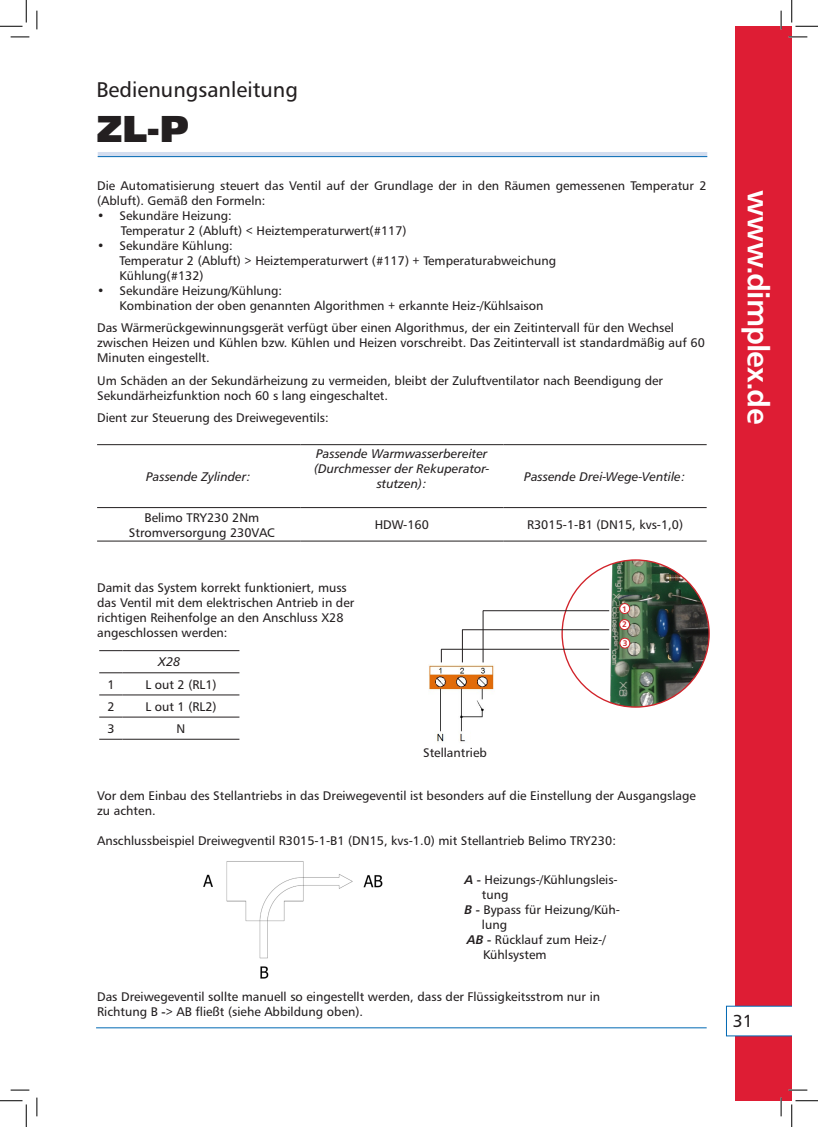
<style>
.page{position:relative;width:818px;height:1127px;background:#fff}
.page>*{position:absolute;margin:0;border:0;box-sizing:border-box;transform-origin:0 0}
.t1{font:900 37.5px "Humanist 777 TL";color:#231f20}
.t2{font:700 30px "Humanist 777 TL";letter-spacing:-.03em;color:#fff}
.t3{font:21.25px "Humanist 777 TL";color:#231f20}
.t4{font:17.5px "Humanist 777 TL";color:#231f20}
.tekst_8_5pt{font:12.5px/15px "Humanist 777 TL";color:#231f20}
.t5{font:italic 12.5px/15px "Humanist 777 TL";color:#231f20;text-align:center}
.t6{font:700 9.38px "Arial";color:#231f20}
.t7{font:700 8.75px "Arial";color:#231f20}
.t8{font:700 8.12px "Humanist 777 TL";color:#d1232a}
.t9{font:7.12px/10.5px "Arial";letter-spacing:-.005em;color:#231f20}
.t10{font:7.12px/10.5px "Arial";letter-spacing:-.035em;color:#231f20}
.s1{font-weight:700;font-style:italic}
.s2{font-family:"Arial"}
</style>
<div class="page">
<div style="left:735px;top:26px;width:56px;height:1074px;background:#de1d34"></div>
<svg style="left:726px;top:1005px;width:66px;height:30px"></svg>
<hr style="left:96px;top:1027px;width:611px;height:1px;background:#0168b3">
<div style="left:98px;top:152px;width:609px;height:5px;background:#d3ddef"></div>
<hr style="left:98px;top:156px;width:609px;height:1px;background:#0168b3">
<hr style="left:97px;top:444px;width:203px;height:1px;background:#231f20">
<hr style="left:300px;top:444px;width:203px;height:1px;background:#231f20">
<hr style="left:503px;top:444px;width:204px;height:1px;background:#231f20">
<hr style="left:97px;top:507px;width:203px;height:1px;background:#231f20">
<hr style="left:300px;top:507px;width:203px;height:1px;background:#231f20">
<hr style="left:503px;top:507px;width:204px;height:1px;background:#231f20">
<hr style="left:97px;top:540px;width:203px;height:1px;background:#231f20">
<hr style="left:300px;top:540px;width:203px;height:1px;background:#231f20">
<hr style="left:503px;top:540px;width:204px;height:1px;background:#231f20">
<img style="left:562px;top:560px;width:147px;height:147px;border-radius:73px">
<hr style="left:483px;top:610px;width:126px;height:1px;background:#231f20">
<hr style="left:462px;top:629px;width:147px;height:1px;background:#231f20">
<hr style="left:441px;top:649px;width:168px;height:1px;background:#231f20">
<div style="left:620px;top:603px;width:10px;height:10px;background:#fff;border-radius:50%"></div>
<div style="left:619px;top:603px;width:11px;height:10px;border:1px solid #d1232a;border-radius:50%"></div>
<div style="left:620px;top:619px;width:9px;height:10px;background:#fff;border-radius:50%"></div>
<div style="left:619px;top:619px;width:11px;height:10px;border:1px solid #d1232a;border-radius:50%"></div>
<div style="left:620px;top:638px;width:10px;height:10px;background:#fff;border-radius:50%"></div>
<div style="left:619px;top:637px;width:11px;height:11px;border:1px solid #d1232a;border-radius:50%"></div>
<img style="left:429px;top:664px;width:65px;height:78px">
<hr style="left:483px;top:610px;width:1px;height:52px;background:#231f20">
<hr style="left:462px;top:629px;width:1px;height:33px;background:#231f20">
<svg style="left:441px;top:649px;width:1px;height:13px"></svg>
<div style="left:471px;top:729px;width:45px;height:16px;background:#fff"></div>
<svg style="left:99px;top:650px;width:24px;height:1px"></svg>
<hr style="left:123px;top:650px;width:116px;height:1px;background:#231f20">
<svg style="left:99px;top:672px;width:24px;height:1px"></svg>
<hr style="left:123px;top:672px;width:116px;height:1px;background:#231f20">
<svg style="left:99px;top:694px;width:24px;height:1px"></svg>
<hr style="left:123px;top:694px;width:116px;height:1px;background:#231f20">
<svg style="left:99px;top:716px;width:24px;height:1px"></svg>
<hr style="left:123px;top:716px;width:116px;height:1px;background:#231f20">
<svg style="left:99px;top:738px;width:24px;height:1px"></svg>
<hr style="left:123px;top:738px;width:116px;height:1px;background:#231f20">
<img style="left:203px;top:861px;width:180px;height:118px">
<svg style="left:11px;top:36px;width:18px;height:2px"></svg>
<svg style="left:788px;top:36px;width:19px;height:2px"></svg>
<svg style="left:11px;top:1089px;width:18px;height:1px"></svg>
<svg style="left:788px;top:1088px;width:19px;height:2px"></svg>
<svg style="left:36px;top:11px;width:2px;height:18px"></svg>
<svg style="left:36px;top:1097px;width:2px;height:18px"></svg>
<svg style="left:780px;top:11px;width:2px;height:18px"></svg>
<svg style="left:780px;top:1097px;width:2px;height:18px"></svg>
<svg style="left:0;top:0;width:27px;height:27px"></svg>
<svg style="left:0;top:1100px;width:27px;height:26px"></svg>
<svg style="left:791px;top:0;width:27px;height:27px"></svg>
<svg style="left:791px;top:1100px;width:27px;height:26px"></svg>
<h3 class="t3" style="left:96px;top:76px;width:203px">Bedienungsanleitung</h3>
<h1 class="t1" style="left:97px;top:103px;width:94px">ZL-P</h1>
<p class="tekst_8_5pt" style="left:97px;top:178px;width:611px">Die Automatisierung steuert das Ventil auf der Grundlage der in den Räumen gemessenen Temperatur 2</p>
<p class="tekst_8_5pt" style="left:97px;top:193px;width:170px">(Abluft). Gemäß den Formeln:</p>
<p class="tekst_8_5pt" style="left:97px;top:208px;width:136px">• Sekundäre Heizung:</p>
<p class="tekst_8_5pt" style="left:121px;top:223px;width:287px">Temperatur 2 (Abluft) &lt; Heiztemperaturwert(#117)</p>
<p class="tekst_8_5pt" style="left:97px;top:238px;width:137px">• Sekundäre Kühlung:</p>
<p class="tekst_8_5pt" style="left:120px;top:253px;width:438px">Temperatur 2 (Abluft) &gt; Heiztemperaturwert (#117) + Temperaturabweichung</p>
<p class="tekst_8_5pt" style="left:120px;top:268px;width:86px">Kühlung(#132)</p>
<p class="tekst_8_5pt" style="left:97px;top:283px;width:187px">• Sekundäre Heizung/Kühlung:</p>
<p class="tekst_8_5pt" style="left:120px;top:298px;width:425px">Kombination der oben genannten Algorithmen + erkannte Heiz-/Kühlsaison</p>
<p class="tekst_8_5pt" style="left:97px;top:320px;width:609px">Das Wärmerückgewinnungsgerät verfügt über einen Algorithmus, der ein Zeitintervall für den Wechsel zwischen Heizen und Kühlen bzw. Kühlen und Heizen vorschreibt. Das Zeitintervall ist standardmäßig auf 60<br>Minuten eingestellt.</p>
<p class="tekst_8_5pt" style="left:97px;top:372px;width:567px">Um Schäden an der Sekundärheizung zu vermeiden, bleibt der Zuluftventilator nach Beendigung der<br>Sekundärheizfunktion noch 60 s lang eingeschaltet.</p>
<p class="tekst_8_5pt" style="left:97px;top:409px;width:233px">Dient zur Steuerung des Dreiwegeventils:</p>
<p class="t6" style="left:422px;top:300px;width:76px">DA6MU230-D/DS</p>
<p class="t9" style="left:422px;top:327px;width:74px">• Toque:4Nm 6Nm</p>
<p class="t9" style="left:422px;top:337px;width:156px">• Nominal voltage: AC/DC24V AC100…240V</p>
<p class="t7" style="left:422px;top:371px;width:98px">Technical Specification</p>
<p class="t5" style="left:146px;top:468px;width:107px">Passende Zylinder:</p>
<p class="tekst_8_5pt" style="left:145px;top:509px;width:116px">Belimo TRY230 2Nm</p>
<p class="tekst_8_5pt" style="left:129px;top:524px;width:147px">Stromversorgung 230VAC</p>
<p class="t5" style="left:314px;top:446px;width:177px">Passende Warmwasserbereiter (Durchmesser der Rekuperator&shy;stutzen):</p>
<p class="t10" style="left:461px;top:451px;width:39px">Torque<br>Damper size</p>
<p class="t5" style="left:524px;top:468px;width:163px">Passende Drei-Wege-Ventile:</p>
<p class="t9" style="left:551px;top:472px;width:65px">Selectable by switch</p>
<p class="t9" style="left:551px;top:513px;width:37px">45dB<br>Mechanical</p>
<p class="tekst_8_5pt" style="left:375px;top:516px;width:56px">HDW-160</p>
<p class="tekst_8_5pt" style="left:527px;top:516px;width:158px">R3015-1-B1 (DN15, kvs-1,0)</p>
<p class="tekst_8_5pt" style="left:97px;top:579px;width:259px">Damit das System korrekt funktioniert, muss das Ventil mit dem elektrischen Antrieb in der richtigen Reihenfolge an den Anschluss X28 angeschlossen werden:</p>
<p class="t5" style="left:158px;top:654px;width:24px">X28</p>
<p class="tekst_8_5pt" style="left:107px;top:676px;width:9px">1</p>
<p class="tekst_8_5pt" style="left:145px;top:676px;width:73px">L out 2 (RL1)</p>
<p class="tekst_8_5pt" style="left:107px;top:698px;width:9px">2</p>
<p class="tekst_8_5pt" style="left:145px;top:698px;width:73px">L out 1 (RL2)</p>
<p class="tekst_8_5pt" style="left:107px;top:720px;width:9px">3</p>
<p class="tekst_8_5pt" style="left:177px;top:720px;width:10px">N</p>
<p class="tekst_8_5pt" style="left:423px;top:745px;width:65px">Stellantrieb</p>
<p class="t8" style="left:622px;top:603px;width:6px">1</p>
<p class="t8" style="left:622px;top:619px;width:6px">2</p>
<p class="t8" style="left:623px;top:638px;width:6px">3</p>
<p class="tekst_8_5pt" style="left:97px;top:788px;width:600px">Vor dem Einbau des Stellantriebs in das Dreiwegeventil ist besonders auf die Einstellung der Ausgangslage zu achten.</p>
<p class="tekst_8_5pt" style="left:97px;top:833px;width:520px">Anschlussbeispiel Dreiwegventil R3015-1-B1 (DN15, kvs-1.0) mit Stellantrieb Belimo TRY230:</p>
<p class="tekst_8_5pt" style="left:482px;top:871px;width:137px;text-indent:-18px"><span class="s1">A</span> <span class="s2">-</span> Heizungs-/Kühlungsleis&shy;tung</p>
<p class="tekst_8_5pt" style="left:482px;top:901px;width:140px;text-indent:-18px"><span class="s1">B</span> <span class="s2">-</span> Bypass für Heizung/Küh&shy;lung</p>
<p class="tekst_8_5pt" style="left:483px;top:931px;width:124px;text-indent:-16px"><span class="s1">AB</span> <span class="s2">-</span> Rücklauf zum Heiz-/<br>Kühlsystem</p>
<p class="tekst_8_5pt" style="left:97px;top:988px;width:504px">Das Dreiwegeventil sollte manuell so eingestellt werden, dass der Flüssigkeitsstrom nur in<br>Richtung B <span class="s2">-</span>&gt; AB fließt (siehe Abbildung oben).</p>
<h2 class="t2" style="left:777px;top:190px;width:235px;rotate:90deg">www.dimplex.de</h2>
<h3 class="t4" style="left:733px;top:1009px;width:22px">31</h3>
</div>
